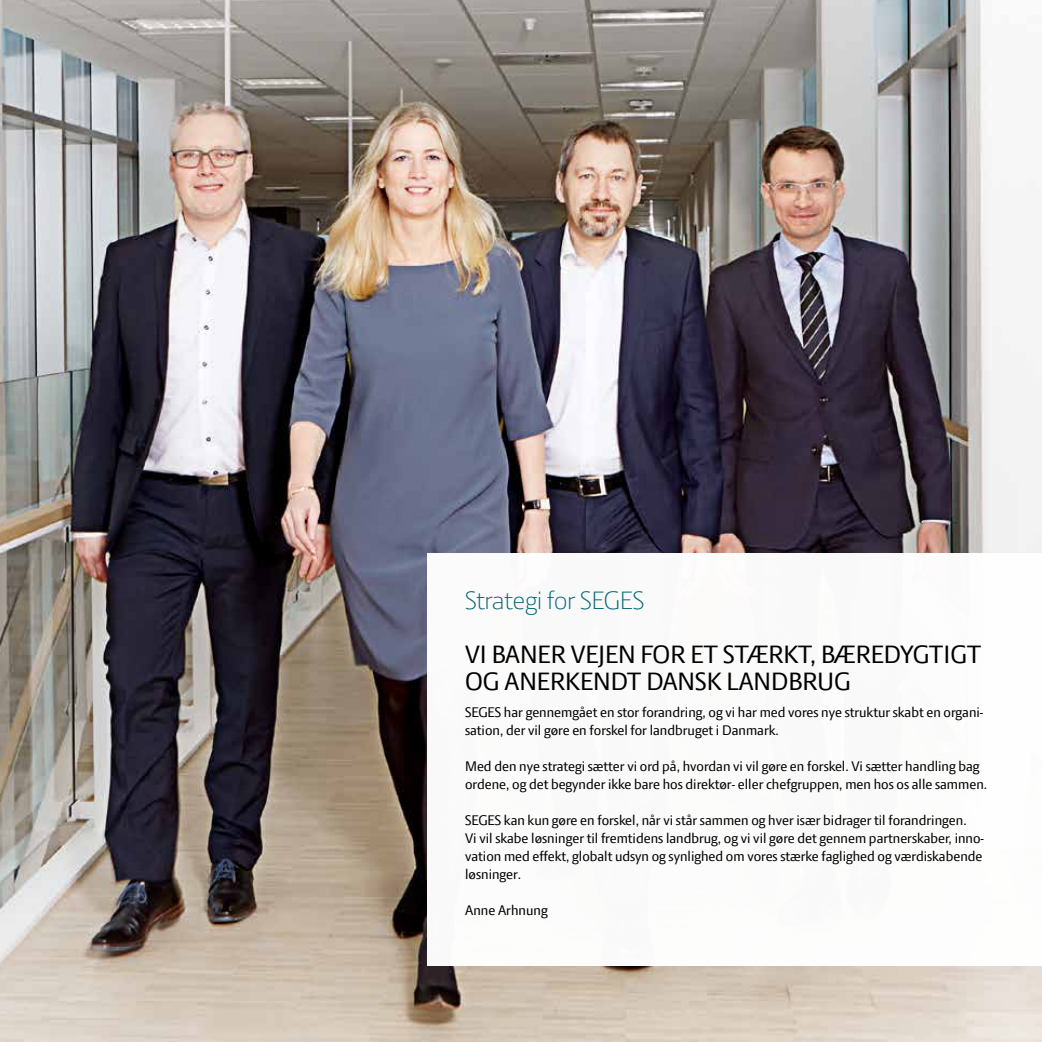
<style>
.page{position:relative;width:1042px;height:1042px;background:#fff}
.page>*{position:absolute;margin:0;border:0;box-sizing:border-box;transform-origin:0 0}
.t1{font:27px/27px "LF Press Sans";color:#000}
.t2{font:300 27px "LF Press Sans";color:#006471}
.t3{font:15px/18px "LF Press Sans";color:#000}
</style>
<div class="page">
<img style="left:0;top:0;width:1042px;height:1042px">
<div style="left:427px;top:553px;width:615px;height:412px;background:#fff"></div>
<h1 class="t2" style="left:465px;top:584px;width:181px">Strategi for SEGES</h1>
<h1 class="t1" style="left:465px;top:641px;width:518px">VI BANER VEJEN FOR ET STÆRKT, BÆREDYGTIGT<br>OG ANERKENDT DANSK LANDBRUG</h1>
<p class="t3" style="left:465px;top:703px;width:520px">SEGES har gennemgået en stor forandring, og vi har med vores nye struktur skabt en organi&shy;sation, der vil gøre en forskel for landbruget i Danmark.</p>
<p class="t3" style="left:465px;top:757px;width:523px">Med den nye strategi sætter vi ord på, hvordan vi vil gøre en forskel. Vi sætter handling bag ordene, og det begynder ikke bare hos direktør- eller chefgruppen, men hos os alle sammen.</p>
<p class="t3" style="left:465px;top:811px;width:520px">SEGES kan kun gøre en forskel, når vi står sammen og hver især bidrager til forandringen.<br>Vi vil skabe løsninger til fremtidens landbrug, og vi vil gøre det gennem partnerskaber, inno&shy;vation med effekt, globalt udsyn og synlighed om vores stærke faglighed og værdiskabende løsninger.</p>
<p class="t3" style="left:465px;top:901px;width:84px">Anne Arhnung</p>
</div>
